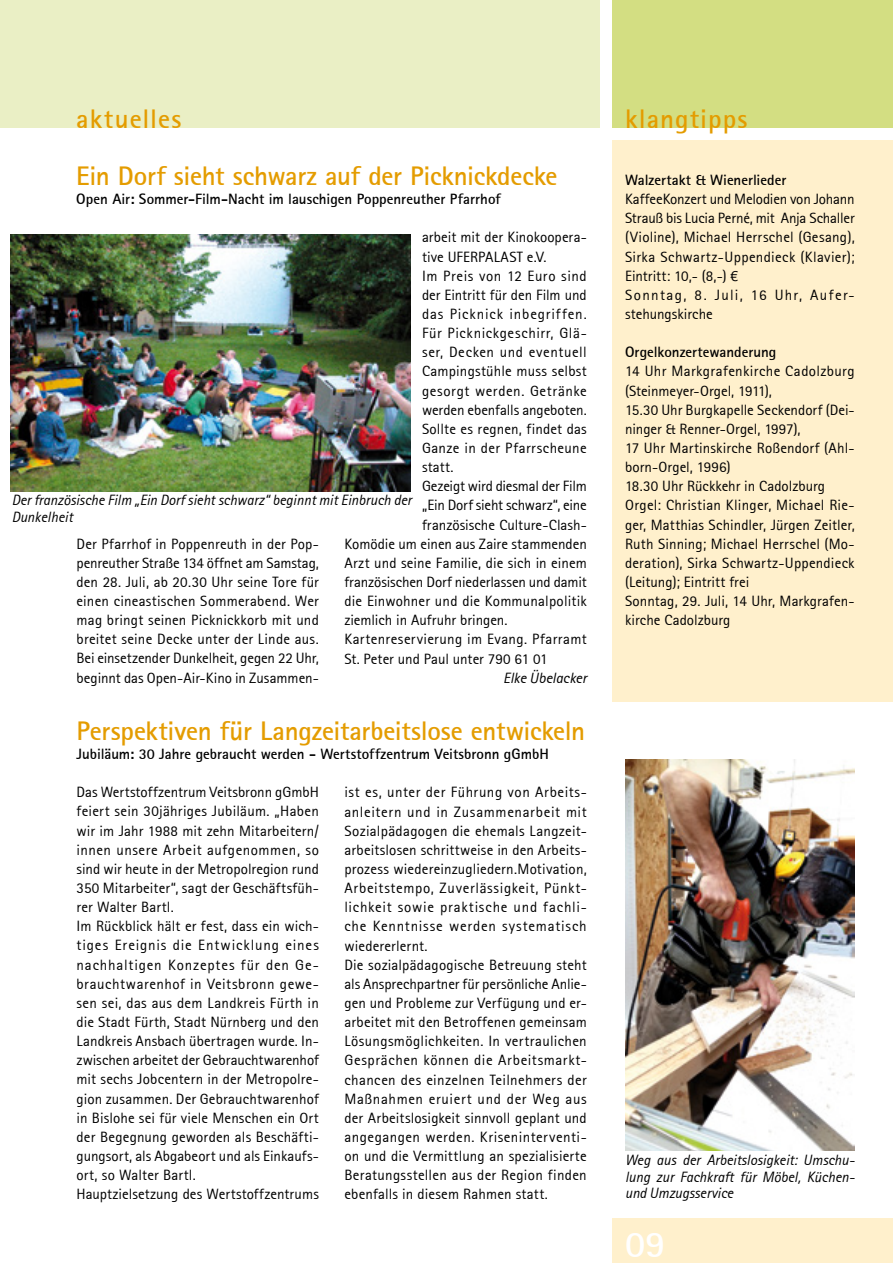
<style>
.page{position:relative;width:893px;height:1263px;background:#fff}
.page>*{position:absolute;margin:0;border:0;box-sizing:border-box;transform-origin:0 0}
.t1{font:37.5px "Rotis Sans Serif Bold 65";color:#fff}
.t2{font:27px "Rotis Sans Serif Bold 65";letter-spacing:-.005em;color:#e49c00}
.t3{font:27px "Rotis Sans Serif Bold 65";letter-spacing:.035em;color:#e49c00}
.t4{font:27px "Rotis Sans Serif Bold 65";letter-spacing:.04em;color:#e49c00}
.t5{font:15px/19.2px "Rotis Sans Serif 55";letter-spacing:.01em;color:#000}
.t6{font:15px "Rotis Sans Serif Bold 65";color:#000}
.t7{font:15px/16.5px "Rotis Sans Serif Italic 56";color:#000}
.t8{font:15px "Rotis Sans Serif 55";letter-spacing:-.015em;color:#000}
.t9{font:15px "Rotis Sans Serif 55";letter-spacing:.04em;color:#000}
.t10{font:15px "Rotis Sans Serif 55";letter-spacing:.035em;color:#000}
.t11{font:15px "Rotis Sans Serif 55";letter-spacing:-.01em;color:#000}
.t12{font:15px "Rotis Sans Serif 55";letter-spacing:.055em;color:#000}
</style>
<div class="page">
<div style="left:612px;top:1218px;width:281px;height:45px;background:#fff0cc"></div>
<div style="left:0;top:0;width:600px;height:128px;background:#eaefc5"></div>
<div style="left:612px;top:0;width:281px;height:128px;background:#d3de82"></div>
<div style="left:612px;top:140px;width:281px;height:562px;background:#fff0cc"></div>
<img style="left:11px;top:235px;width:400px;height:256px">
<img style="left:625px;top:759px;width:230px;height:391px">
<h2 class="t4" style="left:76px;top:101px;width:107px">aktuelles</h2>
<h2 class="t3" style="left:625px;top:101px;width:124px">klangtipps</h2>
<h2 class="t2" style="left:76px;top:159px;width:483px">Ein Dorf sieht schwarz auf der Picknickdecke</h2>
<p class="t6" style="left:76px;top:190px;width:426px">Open Air: Sommer-Film-Nacht im lauschigen Poppenreuther Pfarrhof</p>
<p class="t5" style="left:422px;top:228px;width:166px">arbeit mit der Kinokoopera-</p>
<p class="t5" style="left:422px;top:247px;width:126px">tive UFERPALAST e.V.</p>
<p class="t10" style="left:422px;top:267px;width:166px">Im Preis von 12 Euro sind</p>
<p class="t5" style="left:422px;top:285px;width:166px">der Eintritt für den Film und</p>
<p class="t12" style="left:422px;top:305px;width:166px">das Picknick inbegriffen.</p>
<p class="t9" style="left:422px;top:324px;width:166px">Für Picknickgeschirr, Glä-</p>
<p class="t10" style="left:422px;top:343px;width:166px">ser, Decken und eventuell</p>
<p class="t5" style="left:422px;top:362px;width:166px">Campingstühle muss selbst</p>
<p class="t9" style="left:422px;top:382px;width:166px">gesorgt werden. Getränke</p>
<p class="t5" style="left:422px;top:400px;width:166px">werden ebenfalls angeboten.</p>
<p class="t5" style="left:422px;top:419px;width:166px">Sollte es regnen, findet das</p>
<p class="t5" style="left:422px;top:438px;width:166px">Ganze in der Pfarrscheune</p>
<p class="t5" style="left:422px;top:457px;width:33px">statt.</p>
<p class="t8" style="left:422px;top:477px;width:166px">Gezeigt wird diesmal der Film</p>
<p class="t8" style="left:422px;top:496px;width:166px">„Ein Dorf sieht schwarz“, eine</p>
<p class="t5" style="left:422px;top:515px;width:166px">französische Culture-Clash-</p>
<p class="t5" style="left:344px;top:534px;width:244px">Komödie um einen aus Zaire stammenden</p>
<p class="t5" style="left:344px;top:553px;width:244px">Arzt und seine Familie, die sich in einem</p>
<p class="t11" style="left:344px;top:573px;width:244px">französischen Dorf niederlassen und damit</p>
<p class="t5" style="left:344px;top:591px;width:244px">die Einwohner und die Kommunalpolitik</p>
<p class="t5" style="left:344px;top:610px;width:165px">ziemlich in Aufruhr bringen.</p>
<p class="t5" style="left:344px;top:630px;width:244px">Kartenreservierung im Evang. Pfarramt</p>
<p class="t5" style="left:344px;top:649px;width:205px">St. Peter und Paul unter 790 61 01</p>
<p class="t7" style="left:503px;top:669px;width:85px">Elke Übelacker</p>
<h2 class="t2" style="left:77px;top:714px;width:510px">Perspektiven für Langzeitarbeitslose entwickeln</h2>
<p class="t6" style="left:77px;top:744px;width:474px">Jubiläum: 30 Jahre gebraucht werden - Wertstoffzentrum Veitsbronn gGmbH</p>
<p class="t5" style="left:77px;top:782px;width:244px">Das Wertstoffzentrum Veitsbronn gGmbH feiert sein 30jähriges Jubiläum. „Haben wir im Jahr 1988 mit zehn Mitarbeitern/ innen unsere Arbeit aufgenommen, so sind wir heute in der Metropolregion rund 350 Mitarbeiter“, sagt der Geschäftsfüh&shy;rer Walter Bartl.<br>Im Rückblick hält er fest, dass ein wich&shy;tiges Ereignis die Entwicklung eines nachhaltigen Konzeptes für den Ge&shy;brauchtwarenhof in Veitsbronn gewe&shy;sen sei, das aus dem Landkreis Fürth in die Stadt Fürth, Stadt Nürnberg und den Landkreis Ansbach übertragen wurde. In&shy;zwischen arbeitet der Gebrauchtwarenhof mit sechs Jobcentern in der Metropolre&shy;gion zusammen. Der Gebrauchtwarenhof in Bislohe sei für viele Menschen ein Ort der Begegnung geworden als Beschäfti&shy;gungsort, als Abgabeort und als Einkaufs&shy;ort, so Walter Bartl.<br>Hauptzielsetzung des Wertstoffzentrums</p>
<p class="t5" style="left:344px;top:783px;width:244px">ist es, unter der Führung von Arbeits&shy;anleitern und in Zusammenarbeit mit Sozialpädagogen die ehemals Langzeit&shy;arbeitslosen schrittweise in den Arbeits&shy;prozess wiedereinzugliedern.Motivation, Arbeitstempo, Zuverlässigkeit, Pünkt&shy;lichkeit sowie praktische und fachli&shy;che Kenntnisse werden systematisch wiedererlernt.<br>Die sozialpädagogische Betreuung steht als Ansprechpartner für persönliche Anlie&shy;gen und Probleme zur Verfügung und er&shy;arbeitet mit den Betroffenen gemeinsam Lösungsmöglichkeiten. In vertraulichen Gesprächen können die Arbeitsmarkt&shy;chancen des einzelnen Teilnehmers der Maßnahmen eruiert und der Weg aus der Arbeitslosigkeit sinnvoll geplant und angegangen werden. Kriseninterventi&shy;on und die Vermittlung an spezialisierte Beratungsstellen aus der Region finden ebenfalls in diesem Rahmen statt.</p>
<p class="t7" style="left:12px;top:492px;width:402px">Der französische Film „Ein Dorf sieht schwarz“ beginnt mit Einbruch der<br>Dunkelheit</p>
<p class="t5" style="left:77px;top:534px;width:244px;text-align:justify">Der Pfarrhof in Poppenreuth in der Pop&shy;penreuther Straße 134 öffnet am Samstag, den 28. Juli, ab 20.30 Uhr seine Tore für einen cineastischen Sommerabend. Wer mag bringt seinen Picknickkorb mit und breitet seine Decke unter der Linde aus.<br>Bei einsetzender Dunkelheit, gegen 22 Uhr, beginnt das Open-Air-Kino in Zusammen-</p>
<p class="t6" style="left:625px;top:170px;width:163px">Walzertakt &amp; Wienerlieder</p>
<p class="t5" style="left:625px;top:189px;width:231px">KaffeeKonzert und Melodien von Johann Strauß bis Lucia Perné, mit Anja Schaller (Violine), Michael Herrschel (Gesang), Sirka Schwartz-Uppendieck (Klavier); Eintritt: 10,- (8,-) €<br>Sonntag, 8. Juli, 16 Uhr, Aufer&shy;stehungskirche</p>
<p class="t6" style="left:625px;top:343px;width:153px">Orgelkonzertewanderung</p>
<p class="t5" style="left:625px;top:362px;width:231px">14 Uhr Markgrafenkirche Cadolzburg (Steinmeyer-Orgel, 1911),<br>15.30 Uhr Burgkapelle Seckendorf (Dei&shy;ninger &amp; Renner-Orgel, 1997),<br>17 Uhr Martinskirche Roßendorf (Ahl&shy;born-Orgel, 1996)<br>18.30 Uhr Rückkehr in Cadolzburg Orgel: Christian Klinger, Michael Rie&shy;ger, Matthias Schindler, Jürgen Zeitler, Ruth Sinning; Michael Herrschel (Mo&shy;deration), Sirka Schwartz-Uppendieck (Leitung); Eintritt frei<br>Sonntag, 29. Juli, 14 Uhr, Markgrafen&shy;kirche Cadolzburg</p>
<p class="t7" style="left:625px;top:1152px;width:231px;text-align:justify">Weg aus der Arbeitslosigkeit: Umschu&shy;lung zur Fachkraft für Möbel, Küchen&shy;und Umzugsservice</p>
<h1 class="t1" style="left:625px;top:1220px;width:42px">09</h1>
</div>
